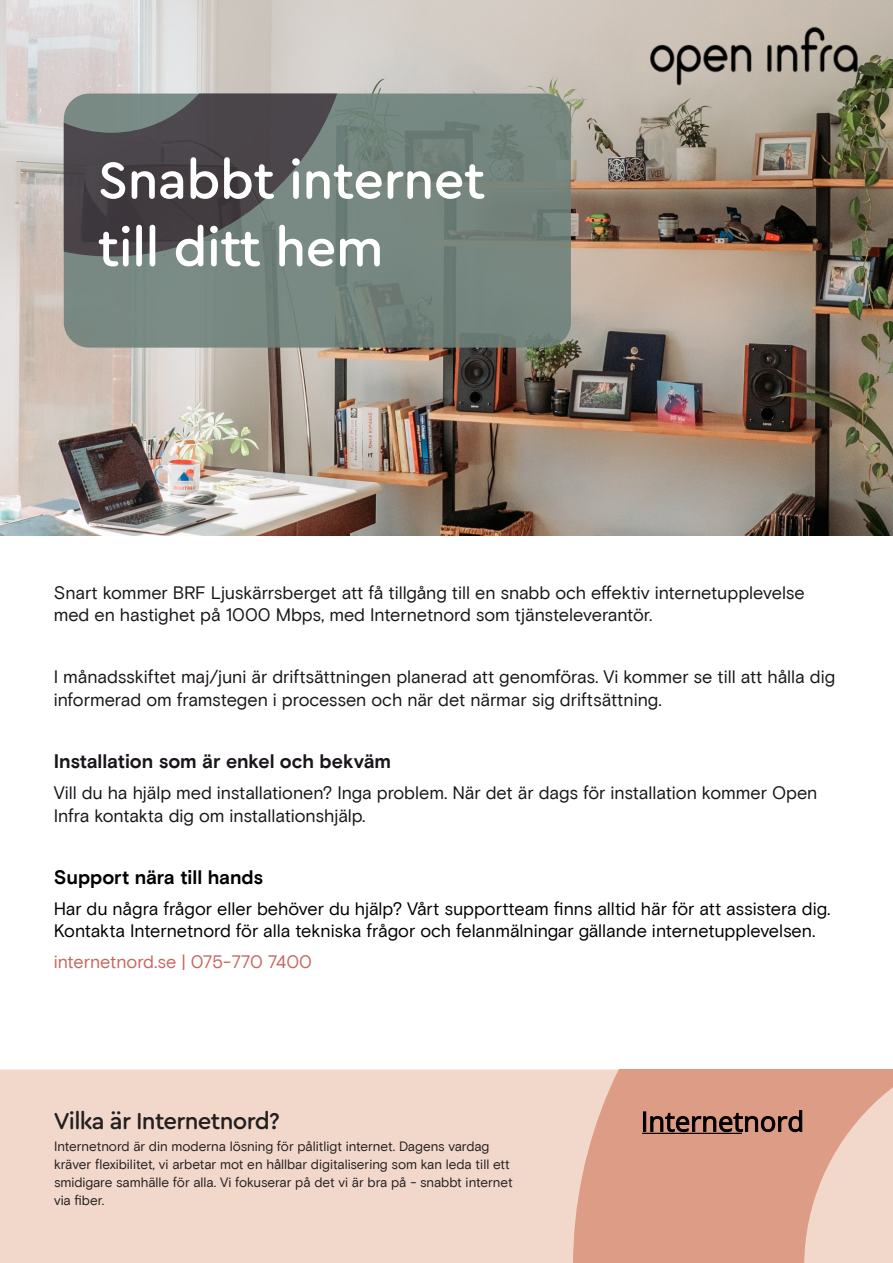
<style>
.page{position:relative;width:893px;height:1263px;background:#fff}
.page>*{position:absolute;margin:0;border:0;box-sizing:border-box;transform-origin:0 0}
.Header_H1{font:500 54px "Cera Round Pro";letter-spacing:-.01em;color:#fff}
.Basis_12p_Black{font:500 24px "Cera Round Pro";letter-spacing:-.03em;color:#231f20}
.Basis_12p_Black-2{font:700 19.5px "Basis Grotesque Pro";color:#19151a}
.Basis_12p_Black-3{font:700 19.5px "Basis Grotesque Pro";color:#000001}
.Basis_12p_Black-4{font:18px/22.5px "Basis Grotesque Pro";letter-spacing:-.005em;color:#19151a}
.Basis_12p_Black-5{font:18px/22.5px "Basis Grotesque Pro";letter-spacing:-.005em;color:#000001}
.Basis_12p_Black-6{font:18px "Basis Grotesque Pro";letter-spacing:-.005em;color:#c5695e}
.Basis_10p_Black{font:13.5px/18px "Basis Grotesque Pro";letter-spacing:-.005em;color:#231f20}
</style>
<div class="page">
<div style="left:0;top:1069px;width:573px;height:194px;background:#f2d8ca"></div>
<svg style="left:573px;top:1069px;width:320px;height:194px;fill:#dc9c85"></svg>
<svg style="left:643px;top:1110px;width:159px;height:22px"></svg>
<hr style="left:642px;top:1133px;width:100px;height:1px;background:#000">
<img style="left:0;top:0;width:893px;height:536px">
<img style="left:646px;top:15px;width:214px;height:96px">
<svg style="left:64px;top:94px;width:507px;height:254px;fill:#778881"></svg>
<svg style="left:64px;top:94px;width:288px;height:162px"></svg>
<p class="Header_H1" style="left:98px;top:143px;width:389px">Snabbt internet</p>
<p class="Header_H1" style="left:98px;top:211px;width:287px">till ditt hem</p>
<p class="Basis_12p_Black-4" style="left:54px;top:582px;width:752px">Snart kommer BRF Ljuskärrsberget att få tillgång till en snabb och effektiv internetupplevelse med en hastighet på 1000 Mbps, med Internetnord som tjänsteleverantör.</p>
<p class="Basis_12p_Black-4" style="left:54px;top:666px;width:783px">I månadsskiftet maj/juni är driftsättningen planerad att genomföras. Vi kommer se till att hålla dig informerad om framstegen i processen och när det närmar sig driftsättning.</p>
<p class="Basis_12p_Black-2" style="left:54px;top:750px;width:339px">Installation som är enkel och bekväm</p>
<p class="Basis_12p_Black-4" style="left:54px;top:782px;width:765px">Vill du ha hjälp med installationen? Inga problem. När det är dags för installation kommer Open<br>Infra kontakta dig om installationshjälp.</p>
<p class="Basis_12p_Black-3" style="left:54px;top:865px;width:211px">Support nära till hands</p>
<p class="Basis_12p_Black-5" style="left:54px;top:897px;width:778px">Har du några frågor eller behöver du hjälp? Vårt supportteam finns alltid här för att assistera dig.<br>Kontakta Internetnord för alla tekniska frågor och felanmälningar gällande internetupplevelsen.</p>
<p class="Basis_12p_Black-6" style="left:54px;top:951px;width:260px">internetnord.se | 075-770 7400</p>
<p class="Basis_12p_Black" style="left:54px;top:1104px;width:228px">Vilka är Internetnord?</p>
<p class="Basis_10p_Black" style="left:54px;top:1138px;width:460px">Internetnord är din moderna lösning för pålitligt internet. Dagens vardag kräver flexibilitet, vi arbetar mot en hållbar digitalisering som kan leda till ett smidigare samhälle för alla. Vi fokuserar på det vi är bra på - snabbt internet via fiber.</p>
</div>
